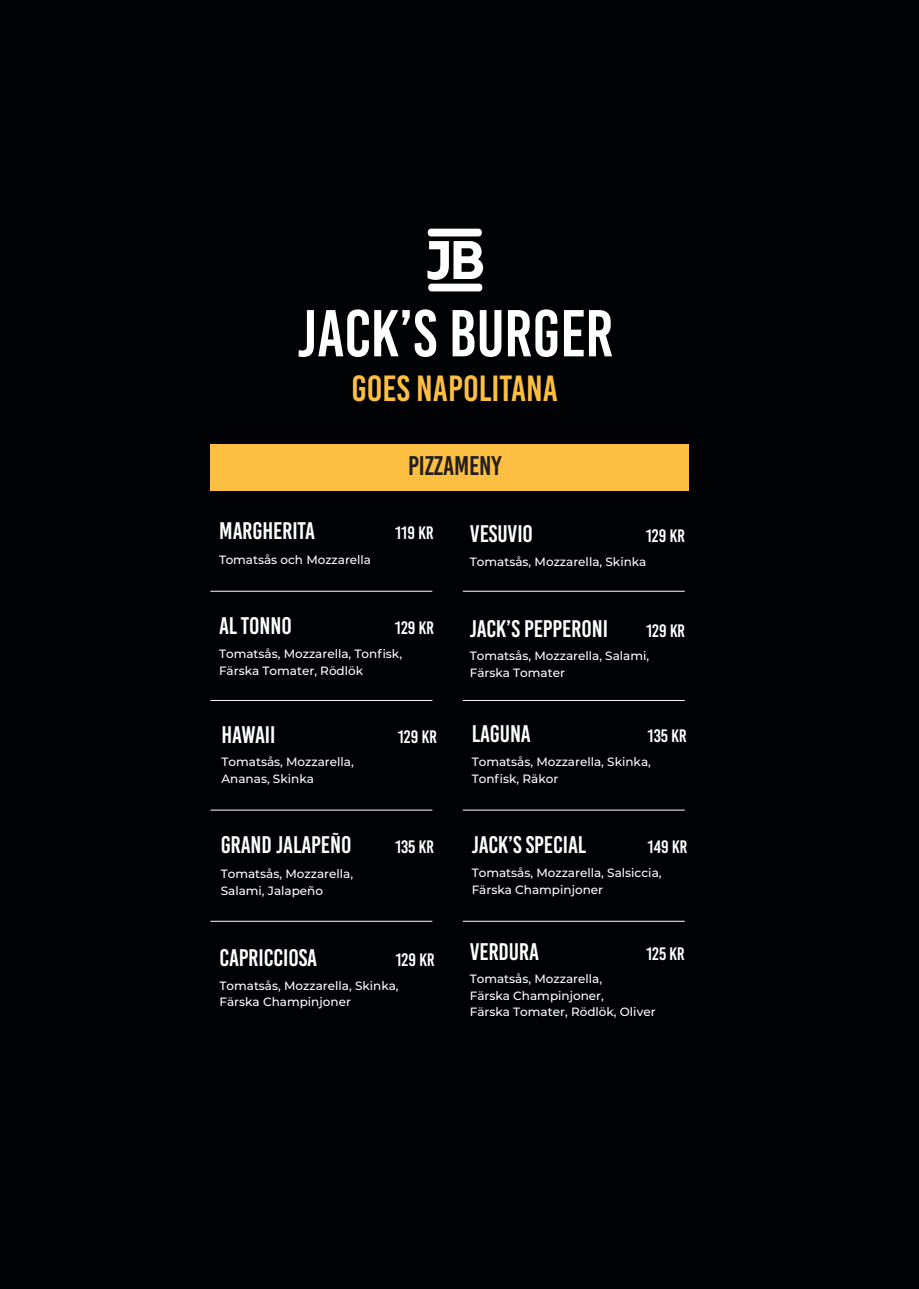
<style>
.page{position:relative;width:919px;height:1289px;background:#fff}
.page>*{position:absolute;margin:0;border:0;box-sizing:border-box;transform-origin:0 0}
.t1{font:36.3px "Bebas Kai";color:#febf40}
.t2{font:27px "Bebas Kai";letter-spacing:-.01em;color:#231f20}
.t3{font:27px "Bebas Kai";letter-spacing:-.005em;color:#010203}
.t4{font:24px "Bebas Kai";letter-spacing:-.005em;color:#fff}
.t5{font:18px "Bebas Kai";color:#fff}
.t6{font:500 12px/16.5px "Montserrat";color:#fff}
</style>
<div class="page">
<div style="left:0;top:0;width:918px;height:1288px;background:#010203"></div>
<svg style="left:298px;top:309px;width:138px;height:48px"></svg>
<svg style="left:452px;top:310px;width:49px;height:47px"></svg>
<svg style="left:508px;top:309px;width:49px;height:48px"></svg>
<svg style="left:564px;top:310px;width:19px;height:46px"></svg>
<svg style="left:589px;top:310px;width:23px;height:46px"></svg>
<svg style="left:427px;top:241px;width:56px;height:39px"></svg>
<div style="left:428px;top:229px;width:53px;height:7px;background:#fff;border-radius:3px"></div>
<div style="left:428px;top:283px;width:54px;height:8px;background:#fff;border-radius:3px"></div>
<hr style="left:210px;top:591px;width:222px;height:1px;background:#fff">
<hr style="left:210px;top:920px;width:222px;height:1px;background:#fff">
<hr style="left:210px;top:809px;width:222px;height:1px;background:#fff">
<hr style="left:210px;top:700px;width:222px;height:1px;background:#fff">
<hr style="left:463px;top:591px;width:221px;height:1px;background:#fff">
<hr style="left:463px;top:920px;width:221px;height:1px;background:#fff">
<hr style="left:463px;top:809px;width:221px;height:1px;background:#fff">
<hr style="left:463px;top:700px;width:221px;height:1px;background:#fff">
<div style="left:210px;top:444px;width:479px;height:47px;background:#fdbf41"></div>
<h1 class="t1" style="left:351px;top:369px;width:208px">GOES NAPOLITANA</h1>
<h2 class="t2" style="left:408px;top:451px;width:95px">PIZZAMENY</h2>
<h2 class="t3" style="left:416px;top:452px;width:79px">SPECIALS</h2>
<h3 class="t4" style="left:219px;top:518px;width:97px">MARGHERITA</h3>
<h3 class="t5" style="left:395px;top:523px;width:40px">119 KR</h3>
<p class="t6" style="left:219px;top:550px;width:153px">Tomatsås och Mozzarella</p>
<h3 class="t4" style="left:219px;top:613px;width:74px">AL TONNO</h3>
<h3 class="t5" style="left:395px;top:618px;width:41px">129 KR</h3>
<p class="t6" style="left:219px;top:645px;width:185px">Tomatsås, Mozzarella, Tonfisk,<br>Färska Tomater, Rödlök</p>
<h3 class="t4" style="left:221px;top:721px;width:55px">HAWAII</h3>
<h3 class="t5" style="left:398px;top:727px;width:41px">129 KR</h3>
<p class="t6" style="left:221px;top:753px;width:134px">Tomatsås, Mozzarella,<br>Ananas, Skinka</p>
<h3 class="t4" style="left:221px;top:831px;width:132px">GRAND JALAPEÑO</h3>
<h3 class="t5" style="left:395px;top:837px;width:41px">135 KR</h3>
<p class="t6" style="left:221px;top:865px;width:134px">Tomatsås, Mozzarella,<br>Salami, Jalapeño</p>
<h3 class="t4" style="left:219px;top:944px;width:99px">CAPRICCIOSA</h3>
<h3 class="t5" style="left:395px;top:949px;width:41px">129 KR</h3>
<p class="t6" style="left:219px;top:976px;width:181px">Tomatsås, Mozzarella, Skinka,<br>Färska Champinjoner</p>
<h3 class="t4" style="left:470px;top:520px;width:65px">VESUVIO</h3>
<h3 class="t5" style="left:645px;top:526px;width:41px">129 KR</h3>
<p class="t6" style="left:470px;top:553px;width:178px">Tomatsås, Mozzarella, Skinka</p>
<h3 class="t4" style="left:469px;top:615px;width:140px">JACK’S PEPPERONI</h3>
<h3 class="t5" style="left:646px;top:621px;width:41px">129 KR</h3>
<p class="t6" style="left:469px;top:647px;width:181px">Tomatsås, Mozzarella, Salami,<br>Färska Tomater</p>
<h3 class="t4" style="left:471px;top:720px;width:61px">LAGUNA</h3>
<h3 class="t5" style="left:647px;top:726px;width:41px">135 KR</h3>
<p class="t6" style="left:471px;top:753px;width:181px">Tomatsås, Mozzarella, Skinka,<br>Tonfisk, Räkor</p>
<h3 class="t4" style="left:471px;top:831px;width:116px">JACK’S SPECIAL</h3>
<h3 class="t5" style="left:647px;top:837px;width:41px">149 KR</h3>
<p class="t6" style="left:471px;top:864px;width:191px">Tomatsås, Mozzarella, Salsiccia,<br>Färska Champinjoner</p>
<h3 class="t4" style="left:469px;top:938px;width:71px">VERDURA</h3>
<h3 class="t5" style="left:646px;top:944px;width:40px">125 KR</h3>
<p class="t6" style="left:469px;top:970px;width:187px">Tomatsås, Mozzarella,<br>Färska Champinjoner,<br>Färska Tomater, Rödlök, Oliver</p>
</div>
